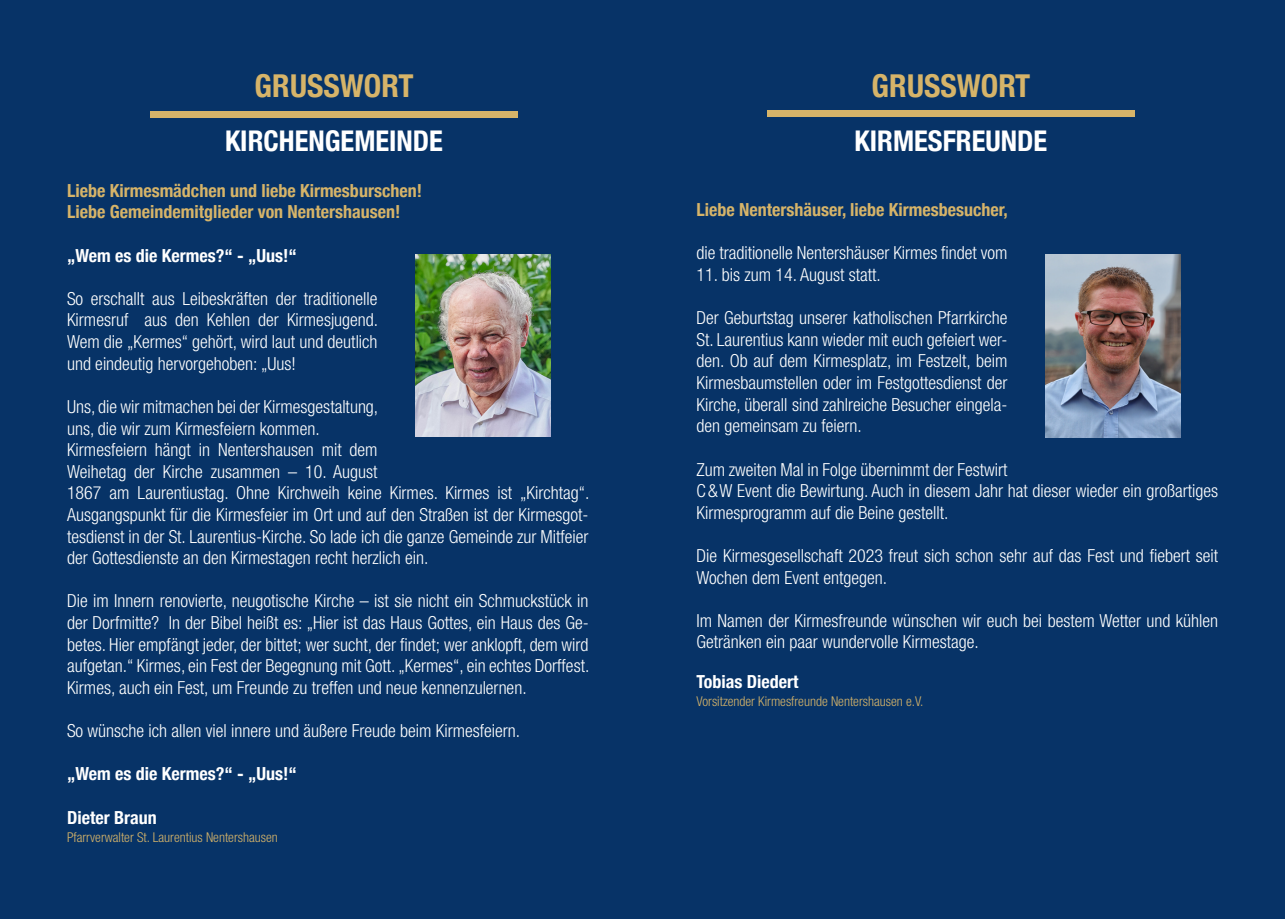
<style>
.page{position:relative;width:1285px;height:919px;background:#fff}
.page>*{position:absolute;margin:0;border:0;box-sizing:border-box;transform-origin:0 0}
.t1{font:700 condensed 31.5px "Helvetica Neue";color:#d6b469}
.t2{font:700 condensed 28.5px "Helvetica Neue";color:#fff}
.t3{font:300 condensed 18px/21.6px "Helvetica Neue LT Std";color:#fff}
.t4{font:700 condensed 18px/21.6px "Helvetica Neue";color:#d6b469}
.t5{font:700 condensed 18px "Helvetica Neue";color:#fff}
.t6{font:300 condensed 13.5px "Helvetica Neue LT Std";color:#d6b469}
</style>
<div class="page">
<div style="left:0;top:0;width:1284px;height:918px;background:#073367"></div>
<img style="left:415px;top:254px;width:135px;height:183px">
<img style="left:1045px;top:254px;width:134px;height:183px">
<div style="left:150px;top:111px;width:367px;height:7px;background:#d6b469"></div>
<div style="left:767px;top:111px;width:367px;height:6px;background:#d6b469"></div>
<h1 class="t1" style="left:254px;top:60px;width:160px">GRUSSWORT</h1>
<h1 class="t1" style="left:871px;top:60px;width:160px">GRUSSWORT</h1>
<h2 class="t2" style="left:225px;top:117px;width:219px">KIRCHENGEMEINDE</h2>
<h2 class="t2" style="left:854px;top:117px;width:194px">KIRMESFREUNDE</h2>
<p class="t4" style="left:67px;top:178px;width:356px">Liebe Kirmesmädchen und liebe Kirmesburschen!<br>Liebe Gemeindemitglieder von Nentershausen!</p>
<p class="t5" style="left:67px;top:240px;width:231px">„Wem es die Kermes?“ - „Uus!“</p>
<p class="t3" style="left:67px;top:287px;width:313px;text-align:justify">So erschallt aus Leibeskräften der traditionelle Kirmesruf aus den Kehlen der Kirmesjugend.<br>Wem die „Kermes“ gehört, wird laut und deutlich und eindeutig hervorgehoben: „Uus!</p>
<p class="t3" style="left:67px;top:395px;width:523px">Uns, die wir mitmachen bei der Kirmesgestaltung,<br>uns, die wir zum Kirmesfeiern kommen.<br>Kirmesfeiern hängt in Nentershausen mit dem<br>Weihetag der Kirche zusammen – 10. August<br>1867 am Laurentiustag. Ohne Kirchweih keine Kirmes. Kirmes ist „Kirchtag“.<br>Ausgangspunkt für die Kirmesfeier im Ort und auf den Straßen ist der Kirmesgot&shy;tesdienst in der St. Laurentius-Kirche. So lade ich die ganze Gemeinde zur Mitfeier der Gottesdienste an den Kirmestagen recht herzlich ein.</p>
<p class="t3" style="left:67px;top:590px;width:523px;text-align:justify">Die im Innern renovierte, neugotische Kirche – ist sie nicht ein Schmuckstück in der Dorfmitte? In der Bibel heißt es: „Hier ist das Haus Gottes, ein Haus des Ge&shy;betes. Hier empfängt jeder, der bittet; wer sucht, der findet; wer anklopft, dem wird aufgetan.“ Kirmes, ein Fest der Begegnung mit Gott. „Kermes“, ein echtes Dorffest.<br>Kirmes, auch ein Fest, um Freunde zu treffen und neue kennenzulernen.</p>
<p class="t3" style="left:67px;top:719px;width:454px">So wünsche ich allen viel innere und äußere Freude beim Kirmesfeiern.</p>
<p class="t5" style="left:67px;top:759px;width:231px">„Wem es die Kermes?“ - „Uus!“</p>
<p class="t5" style="left:67px;top:802px;width:91px">Dieter Braun</p>
<p class="t6" style="left:67px;top:829px;width:212px">Pfarrverwalter St. Laurentius Nentershausen</p>
<p class="t4" style="left:696px;top:198px;width:313px">Liebe Nentershäuser, liebe Kirmesbesucher,</p>
<p class="t3" style="left:696px;top:242px;width:312px">die traditionelle Nentershäuser Kirmes findet vom</p>
<p class="t3" style="left:696px;top:264px;width:186px">11. bis zum 14. August statt.</p>
<p class="t3" style="left:696px;top:307px;width:312px;text-align:justify">Der Geburtstag unserer katholischen Pfarrkirche St. Laurentius kann wieder mit euch gefeiert wer&shy;den. Ob auf dem Kirmesplatz, im Festzelt, beim Kirmesbaumstellen oder im Festgottesdienst der Kirche, überall sind zahlreiche Besucher eingela&shy;den gemeinsam zu feiern.</p>
<p class="t3" style="left:696px;top:458px;width:523px">Zum zweiten Mal in Folge übernimmt der Festwirt<br>C&amp;W Event die Bewirtung. Auch in diesem Jahr hat dieser wieder ein großartiges<br>Kirmesprogramm auf die Beine gestellt.</p>
<p class="t3" style="left:696px;top:544px;width:523px">Die Kirmesgesellschaft 2023 freut sich schon sehr auf das Fest und fiebert seit<br>Wochen dem Event entgegen.</p>
<p class="t3" style="left:696px;top:609px;width:523px">Im Namen der Kirmesfreunde wünschen wir euch bei bestem Wetter und kühlen<br>Getränken ein paar wundervolle Kirmestage.</p>
<p class="t5" style="left:696px;top:666px;width:103px">Tobias Diedert</p>
<p class="t6" style="left:696px;top:693px;width:228px">Vorsitzender Kirmesfreunde Nentershausen e.V.</p>
</div>
